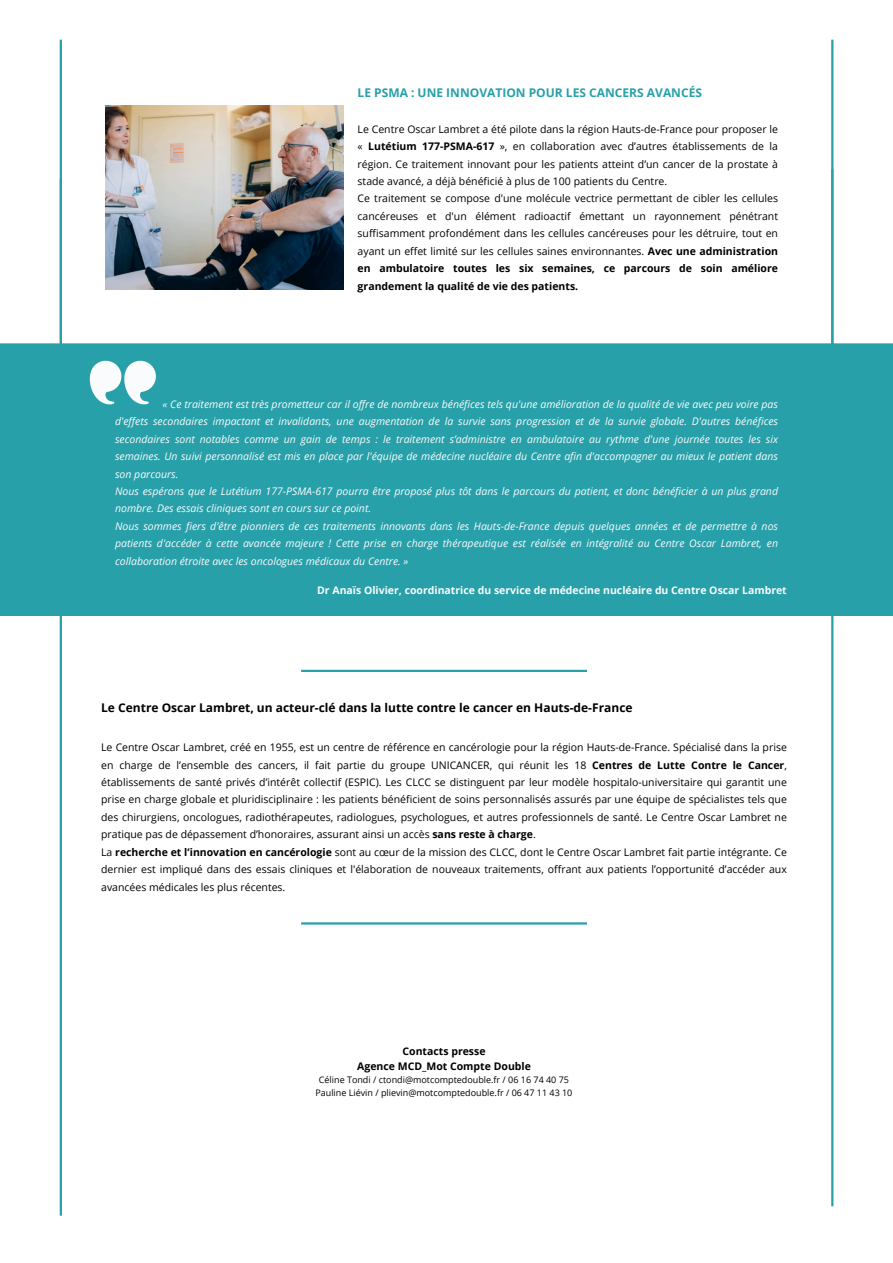
<style>
.page{position:relative;width:893px;height:1263px;background:#fff}
.page>*{position:absolute;margin:0;border:0;box-sizing:border-box;transform-origin:0 0}
.t1{font:700 12px "Open Sans";color:#000}
.t2{font:700 12px "Open Sans";color:#27a0a9}
.t3{font:10.5px/17.4px "Open Sans";color:#000}
.t4{font:italic 10.5px/17.4px "Open Sans";color:#f9fbfc}
.t5{font:700 10.5px "Open Sans";color:#f9fbfc}
.t6{font:700 10.5px "Open Sans";color:#000}
.t7{font:9px "Open Sans";color:#000}
.s1{font-weight:700}
</style>
<div class="page">
<hr style="left:60px;top:40px;width:2px;height:457px;background:#27a0a9">
<hr style="left:301px;top:670px;width:286px;height:2px;background:#27a0a9">
<div style="left:0;top:343px;width:893px;height:273px;background:#27a0a9"></div>
<svg style="left:89px;top:361px;width:67px;height:44px"></svg>
<hr style="left:60px;top:179px;width:2px;height:1036px;background:#27a0a9">
<hr style="left:831px;top:169px;width:2px;height:1037px;background:#27a0a9">
<hr style="left:831px;top:40px;width:2px;height:457px;background:#27a0a9">
<hr style="left:301px;top:922px;width:286px;height:2px;background:#27a0a9">
<img style="left:105px;top:106px;width:239px;height:183px">
<p class="t2" style="left:358px;top:84px;width:346px">LE PSMA : UNE INNOVATION POUR LES CANCERS AVANCÉS</p>
<p class="t3" style="left:358px;top:120px;width:422px">Le Centre Oscar Lambret a été pilote dans la région Hauts-de-France pour proposer le « <span class="s1">Lutétium 177-PSMA-617</span> », en collaboration avec d’autres établissements de la région. Ce traitement innovant pour les patients atteint d’un cancer de la prostate à stade avancé, a déjà bénéficié à plus de 100 patients du Centre.<br>Ce traitement se compose d'une molécule vectrice permettant de cibler les cellules cancéreuses et d'un élément radioactif émettant un rayonnement pénétrant suffisamment profondément dans les cellules cancéreuses pour les détruire, tout en ayant un effet limité sur les cellules saines environnantes. <span class="s1">Avec une administration en ambulatoire toutes les six semaines, ce parcours de soin améliore grandement la qualité de vie des patients.</span></p>
<p class="t4" style="left:115px;top:395px;width:664px;text-indent:47px">« Ce traitement est très prometteur car il offre de nombreux bénéfices tels qu'une amélioration de la qualité de vie avec peu voire pas d'effets secondaires impactant et invalidants, une augmentation de la survie sans progression et de la survie globale. D'autres bénéfices secondaires sont notables comme un gain de temps : le traitement s’administre en ambulatoire au rythme d'une journée toutes les six semaines. Un suivi personnalisé est mis en place par l'équipe de médecine nucléaire du Centre afin d'accompagner au mieux le patient dans son parcours.<br>Nous espérons que le Lutétium 177-PSMA-617 pourra être proposé plus tôt dans le parcours du patient, et donc bénéficier à un plus grand nombre. Des essais cliniques sont en cours sur ce point.<br>Nous sommes fiers d'être pionniers de ces traitements innovants dans les Hauts-de-France depuis quelques années et de permettre à nos patients d'accéder à cette avancée majeure ! Cette prise en charge thérapeutique est réalisée en intégralité au Centre Oscar Lambret, en collaboration étroite avec les oncologues médicaux du Centre. »</p>
<p class="t5" style="left:317px;top:583px;width:471px">Dr Anaïs Olivier, coordinatrice du service de médecine nucléaire du Centre Oscar Lambret</p>
<p class="t1" style="left:101px;top:699px;width:533px">Le Centre Oscar Lambret, un acteur-clé dans la lutte contre le cancer en Hauts-de-France</p>
<p class="t3" style="left:101px;top:738px;width:687px">Le Centre Oscar Lambret, créé en 1955, est un centre de référence en cancérologie pour la région Hauts-de-France. Spécialisé dans la prise en charge de l’ensemble des cancers, il fait partie du groupe UNICANCER, qui réunit les 18 <span class="s1">Centres de Lutte Contre le Cancer</span>, établissements de santé privés d’intérêt collectif (ESPIC). Les CLCC se distinguent par leur modèle hospitalo-universitaire qui garantit une prise en charge globale et pluridisciplinaire : les patients bénéficient de soins personnalisés assurés par une équipe de spécialistes tels que des chirurgiens, oncologues, radiothérapeutes, radiologues, psychologues, et autres professionnels de santé. Le Centre Oscar Lambret ne pratique pas de dépassement d’honoraires, assurant ainsi un accès <span class="s1">sans reste à charge</span>.<br>La <span class="s1">recherche et l’innovation en cancérologie</span> sont au cœur de la mission des CLCC, dont le Centre Oscar Lambret fait partie intégrante. Ce dernier est impliqué dans des essais cliniques et l'élaboration de nouveaux traitements, offrant aux patients l’opportunité d’accéder aux avancées médicales les plus récentes.</p>
<p class="t6" style="left:402px;top:1044px;width:85px">Contacts presse</p>
<p class="t6" style="left:357px;top:1058px;width:175px">Agence MCD_Mot Compte Double</p>
<h4 class="t7" style="left:319px;top:1074px;width:252px">Céline Tondi / ctondi@motcomptedouble.fr / 06 16 74 40 75</h4>
<h2 class="t7" style="left:315px;top:1086px;width:258px">Pauline Liévin / plievin@motcomptedouble.fr / 06 47 11 43 10</h2>
</div>
